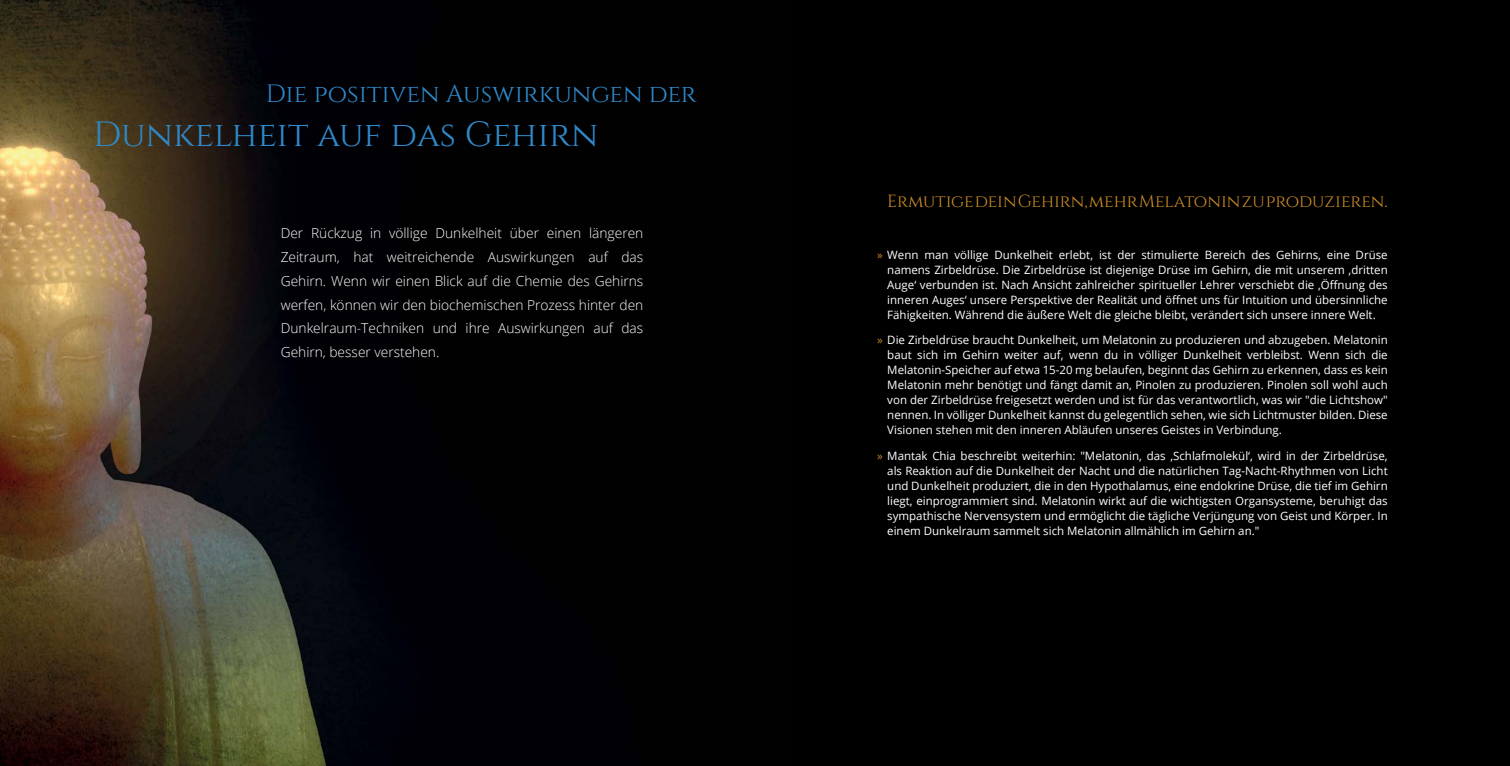
<style>
.page{position:relative;width:1510px;height:766px;background:#fff}
.page>*{position:absolute;margin:0;border:0;box-sizing:border-box;transform-origin:0 0}
.t1{font:35px "Cinzel";color:#2f89c9}
.t2{font:25px "Cinzel";color:#2f89c9}
.t3{font:17.5px "Cinzel";color:#c88a24}
.t4{font:300 13.75px/23.8px "Open Sans";color:#fff;text-align:justify}
.t5{font:11.5px/15px "Open Sans";color:#fff;text-align:justify}
.s1{color:#c88a24}
</style>
<div class="page">
<div style="left:0;top:0;width:1509px;height:765px;background:#000001"></div>
<img style="left:0;top:0;width:401px;height:765px">
<h2 class="t2" style="left:266px;top:79px;width:432px">Die positiven Auswirkungen der</h2>
<h1 class="t1" style="left:93px;top:114px;width:507px">Dunkelheit auf das Gehirn</h1>
<p class="t4" style="left:281px;top:221px;width:364px">Der Rückzug in völlige Dunkelheit über einen längeren Zeitraum, hat weitreichende Auswirkungen auf das Gehirn. Wenn wir einen Blick auf die Chemie des Gehirns werfen, können wir den biochemischen Prozess hinter den Dunkelraum-Techniken und ihre Auswirkungen auf das Gehirn, besser verstehen.</p>
<h3 class="t3" style="left:887px;top:191px;width:502px">Ermutige dein Gehirn, mehr Melatonin zu produzieren.</h3>
<p class="t5" style="left:887px;top:246px;width:502px;text-indent:-10px"><span class="s1">»</span> Wenn man völlige Dunkelheit erlebt, ist der stimulierte Bereich des Gehirns, eine Drüse namens Zirbeldrüse. Die Zirbeldrüse ist diejenige Drüse im Gehirn, die mit unserem ‚dritten Auge‘ verbunden ist. Nach Ansicht zahlreicher spiritueller Lehrer verschiebt die ‚Öffnung des inneren Auges‘ unsere Perspektive der Realität und öffnet uns für Intuition und übersinnliche Fähigkeiten. Während die äußere Welt die gleiche bleibt, verändert sich unsere innere Welt.</p>
<p class="t5" style="left:887px;top:332px;width:502px;text-indent:-10px"><span class="s1">»</span> Die Zirbeldrüse braucht Dunkelheit, um Melatonin zu produzieren und abzugeben. Melatonin baut sich im Gehirn weiter auf, wenn du in völliger Dunkelheit verbleibst. Wenn sich die Melatonin-Speicher auf etwa 15-20 mg belaufen, beginnt das Gehirn zu erkennen, dass es kein Melatonin mehr benötigt und fängt damit an, Pinolen zu produzieren. Pinolen soll wohl auch von der Zirbeldrüse freigesetzt werden und ist für das verantwortlich, was wir "die Lichtshow" nennen. In völliger Dunkelheit kannst du gelegentlich sehen, wie sich Lichtmuster bilden. Diese Visionen stehen mit den inneren Abläufen unseres Geistes in Verbindung.</p>
<p class="t5" style="left:887px;top:448px;width:502px;text-indent:-10px"><span class="s1">»</span> Mantak Chia beschreibt weiterhin: "Melatonin, das ‚Schlafmolekül‘, wird in der Zirbeldrüse, als Reaktion auf die Dunkelheit der Nacht und die natürlichen Tag-Nacht-Rhythmen von Licht und Dunkelheit produziert, die in den Hypothalamus, eine endokrine Drüse, die tief im Gehirn liegt, einprogrammiert sind. Melatonin wirkt auf die wichtigsten Organsysteme, beruhigt das sympathische Nervensystem und ermöglicht die tägliche Verjüngung von Geist und Körper. In einem Dunkelraum sammelt sich Melatonin allmählich im Gehirn an."</p>
</div>
